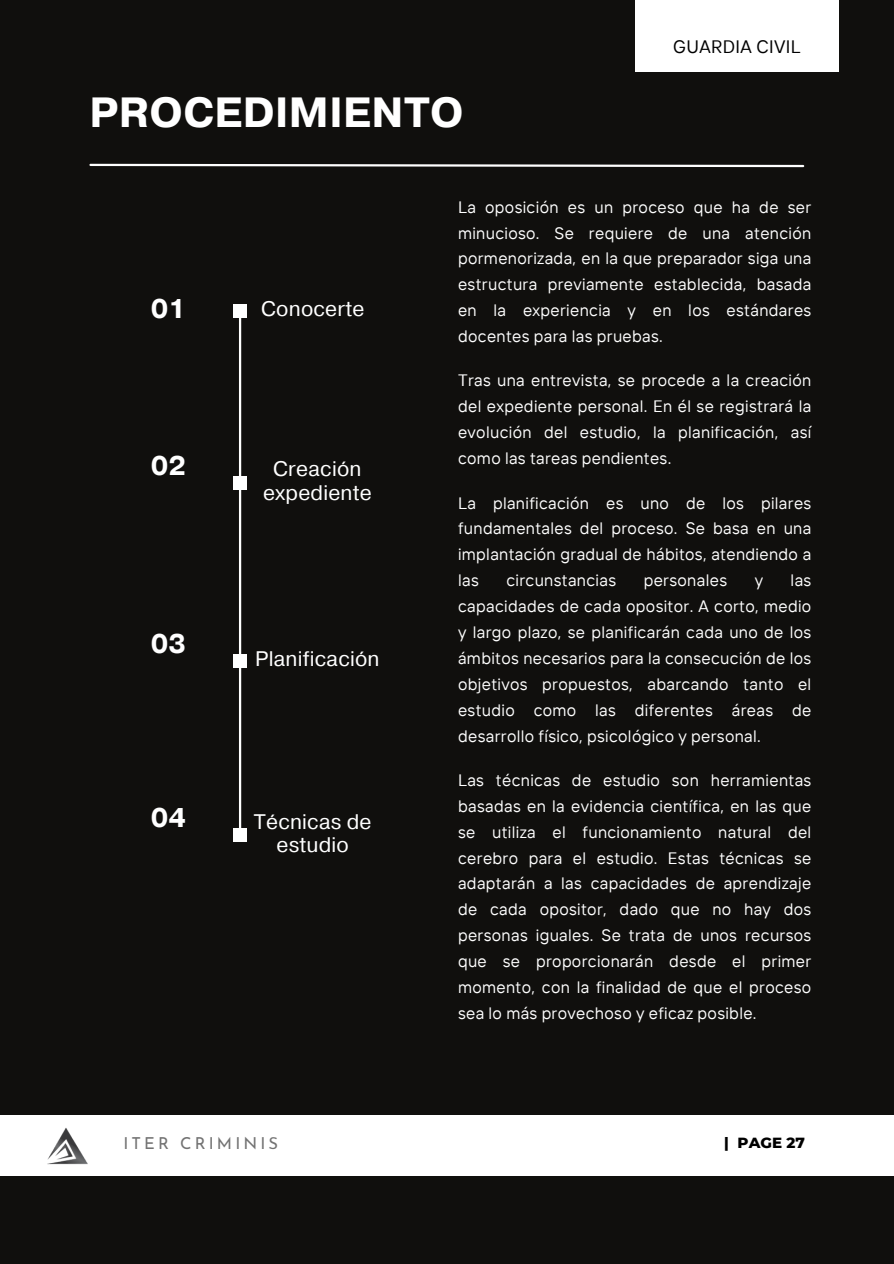
<style>
.page{position:relative;width:894px;height:1264px;background:#fff}
.page>*{position:absolute;margin:0;border:0;box-sizing:border-box;transform-origin:0 0}
.t1{font:700 42px "Pragmatica";letter-spacing:.01em;color:#fff}
.t2{font:700 27px "Pragmatica";letter-spacing:.01em;color:#fff}
.t3{font:21px/23.7px "Pragmatica";letter-spacing:.01em;color:#fff;text-align:center}
.t4{font:18px "TT Interphases";letter-spacing:.02em;color:#000001}
.t5{font:16.5px/25.8px "TT Interphases";letter-spacing:.02em;color:#fff;text-align:justify}
.t6{font:16.5px "Josefin Sans";letter-spacing:.185em;color:#737373}
.t7{font:800 15px "Montserrat";color:#000}
</style>
<div class="page">
<div style="left:0;top:0;width:893px;height:1263px;background:#100f0d"></div>
<svg style="left:89px;top:163px;width:716px;height:5px"></svg>
<div style="left:233px;top:304px;width:14px;height:13px;background:#fff"></div>
<hr style="left:239px;top:308px;width:2px;height:534px;background:#fff">
<div style="left:233px;top:476px;width:14px;height:13px;background:#fff"></div>
<div style="left:233px;top:654px;width:14px;height:14px;background:#fff"></div>
<div style="left:233px;top:828px;width:14px;height:14px;background:#fff"></div>
<div style="left:634px;top:0;width:204px;height:72px;background:#fff"></div>
<div style="left:0;top:1115px;width:893px;height:60px;background:#fff"></div>
<img style="left:47px;top:1128px;width:41px;height:37px">
<h3 class="t1" style="left:89px;top:84px;width:376px">PROCEDIMIENTO</h3>
<h4 class="t4" style="left:673px;top:35px;width:129px">GUARDIA CIVIL</h4>
<p class="t2" style="left:151px;top:291px;width:37px">01</p>
<p class="t3" style="left:261px;top:297px;width:105px">Conocerte</p>
<h2 class="t2" style="left:151px;top:448px;width:37px">02</h2>
<h2 class="t3" style="left:263px;top:458px;width:110px">Creación expediente</h2>
<p class="t2" style="left:151px;top:626px;width:37px">03</p>
<p class="t3" style="left:255px;top:648px;width:126px">Planificación</p>
<h2 class="t2" style="left:151px;top:800px;width:37px">04</h2>
<h2 class="t3" style="left:254px;top:810px;width:119px">Técnicas de estudio</h2>
<h1 class="t5" style="left:458px;top:193px;width:354px">La oposición es un proceso que ha de ser minucioso. Se requiere de una atención pormenorizada, en la que preparador siga una estructura previamente establecida, basada en la experiencia y en los estándares docentes para las pruebas.</h1>
<h4 class="t5" style="left:458px;top:367px;width:354px">Tras una entrevista, se procede a la creación del expediente personal. En él se registrará la evolución del estudio, la planificación, así como las tareas pendientes.</h4>
<h4 class="t5" style="left:458px;top:489px;width:354px">La planificación es uno de los pilares fundamentales del proceso. Se basa en una implantación gradual de hábitos, atendiendo a las</h4>
<h4 class="t5" style="left:458px;top:567px;width:354px;text-indent:332px">las capacidades de cada opositor. A corto, medio y largo plazo, se planificarán cada uno de los ámbitos necesarios para la consecución de los objetivos propuestos, abarcando tanto el estudio como las diferentes áreas de desarrollo físico, psicológico y personal.</h4>
<h4 class="t5" style="left:458px;top:766px;width:354px">Las técnicas de estudio son herramientas basadas en la evidencia científica, en las que se utiliza el funcionamiento natural del cerebro para el estudio. Estas técnicas se adaptarán a las capacidades de aprendizaje de cada opositor, dado que no hay dos personas iguales. Se trata de unos recursos que se proporcionarán desde el primer momento, con la finalidad de que el proceso sea lo más provechoso y eficaz posible.</h4>
<h4 class="t5" style="left:506px;top:567px;width:111px">circunstancias</h4>
<h4 class="t5" style="left:643px;top:567px;width:85px">personales</h4>
<h4 class="t5" style="left:754px;top:567px;width:10px">y</h4>
<p class="t6" style="left:123px;top:1136px;width:156px">ITER CRIMINIS</p>
<p class="t7" style="left:724px;top:1133px;width:82px">| PAGE 27</p>
</div>
